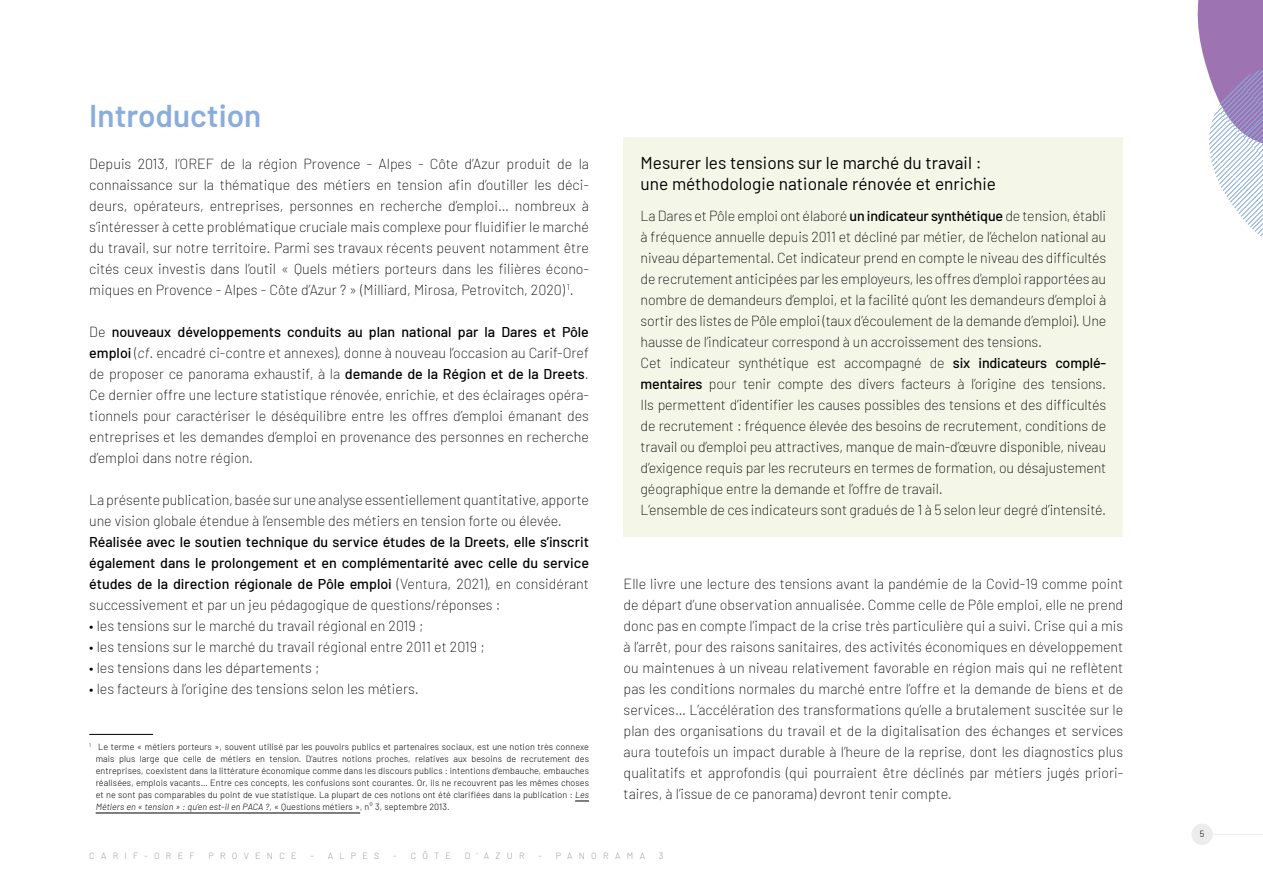
<style>
.page{position:relative;width:1263px;height:893px;background:#fff}
.page>*{position:absolute;margin:0;border:0;box-sizing:border-box;transform-origin:0 0}
.Texte_italique{font:600 31.5px "Barlow";color:#8aaddc}
.Texte_italique-2{font:17.25px/21px "Barlow";color:#000}
.Texte_italique-3{font:200 14.25px/21px "Barlow";letter-spacing:-.005em;color:#000;text-align:justify}
.Texte_italique-4{font:500 14.25px/21px "Barlow";color:#000;text-align:justify}
.Texte_italique-5{font:300 9px/12px "Barlow";letter-spacing:.01em;color:#000;text-align:justify}
.t1{font:300 9px "Barlow";letter-spacing:.7em;color:#9c9c9d}
.s1{font-weight:500}
.s2{font-style:italic}
.s3{font-weight:200}
</style>
<div class="page">
<div style="left:624px;top:137px;width:499px;height:399px;background:#f4f6e7"></div>
<svg style="left:575px;top:801px;width:14px;height:1px"></svg>
<hr style="left:96px;top:813px;width:264px;height:1px;background:#000">
<hr style="left:89px;top:734px;width:64px;height:1px;background:#000">
<svg style="left:1197px;top:0;width:66px;height:237px"></svg>
<hr style="left:1210px;top:834px;width:53px;height:1px;background:#ececec">
<div style="left:1191px;top:824px;width:22px;height:21px;background:#ececec;border-radius:50%"></div>
<p class="Texte_italique" style="left:89px;top:92px;width:174px">Introduction</p>
<p class="Texte_italique-3" style="left:89px;top:152px;width:501px">Depuis 2013, l’OREF de la région Provence - Alpes - Côte d’Azur produit de la connaissance sur la thématique des métiers en tension afin d’outiller les déci&shy;deurs, opérateurs, entreprises, personnes en recherche d’emploi… nombreux à s’intéresser à cette problématique cruciale mais complexe pour fluidifier le marché du travail, sur notre territoire. Parmi ses travaux récents peuvent notamment être cités ceux investis dans l’outil « Quels métiers porteurs dans les filières écono&shy;miques en Provence - Alpes - Côte d’Azur ? » (Milliard, Mirosa, Petrovitch, 2020) <sup>1</sup>.</p>
<p class="Texte_italique-3" style="left:89px;top:320px;width:501px">De <span class="s1">nouveaux développements conduits au plan national par la Dares et Pôle emploi</span> (<span class="s2">cf</span>. encadré ci-contre et annexes), donne à nouveau l’occasion au Carif-Oref de proposer ce panorama exhaustif, à la <span class="s1">demande de la Région et de la Dreets</span>.<br>Ce dernier offre une lecture statistique rénovée, enrichie, et des éclairages opéra&shy;tionnels pour caractériser le déséquilibre entre les offres d’emploi émanant des entreprises et les demandes d’emploi en provenance des personnes en recherche d’emploi dans notre région.</p>
<p class="Texte_italique-3" style="left:89px;top:488px;width:501px">La présente publication, basée sur une analyse essentiellement quantitative, apporte une vision globale étendue à l’ensemble des métiers en tension forte ou élevée.</p>
<p class="Texte_italique-4" style="left:89px;top:530px;width:501px">Réalisée avec le soutien technique du service études de la Dreets, elle s’inscrit également dans le prolongement et en complémentarité avec celle du service études de la direction régionale de Pôle emploi <span class="s3">(Ventura, 2021), en considérant successivement et par un jeu pédagogique de questions/réponses :</span></p>
<p class="Texte_italique-3" style="left:89px;top:614px;width:336px">• les tensions sur le marché du travail régional en 2019 ;</p>
<p class="Texte_italique-3" style="left:89px;top:635px;width:397px">• les tensions sur le marché du travail régional entre 2011 et 2019 ;</p>
<p class="Texte_italique-3" style="left:89px;top:656px;width:232px">• les tensions dans les départements ;</p>
<p class="Texte_italique-3" style="left:89px;top:677px;width:331px">• les facteurs à l’origine des tensions selon les métiers.</p>
<p class="Texte_italique-5" style="left:96px;top:740px;width:495px;text-indent:-6px"><sup>1</sup> Le terme « métiers porteurs », souvent utilisé par les pouvoirs publics et partenaires sociaux, est une notion très connexe mais plus large que celle de métiers en tension. D’autres notions proches, relatives aux besoins de recrutement des entreprises, coexistent dans la littérature économique comme dans les discours publics : intentions d’embauche, embauches réalisées, emplois vacants… Entre ces concepts, les confusions sont courantes. Or, ils ne recouvrent pas les mêmes choses et ne sont pas comparables du point de vue statistique. La plupart de ces notions ont été clarifiées dans la publication : <span class="s2">Les Métiers en « tension » : qu’en est-il en PACA ?</span>, « Questions métiers », n° 3, septembre 2013.</p>
<p class="Texte_italique-2" style="left:641px;top:151px;width:357px">Mesurer les tensions sur le marché du travail : une méthodologie nationale rénovée et enrichie</p>
<p class="Texte_italique-3" style="left:641px;top:204px;width:467px">La Dares et Pôle emploi ont élaboré <span class="s1">un indicateur synthétique</span> de tension, établi à fréquence annuelle depuis 2011 et décliné par métier, de l’échelon national au niveau départemental. Cet indicateur prend en compte le niveau des difficultés de recrutement anticipées par les employeurs, les offres d’emploi rapportées au nombre de demandeurs d’emploi, et la facilité qu’ont les demandeurs d’emploi à sortir des listes de Pôle emploi (taux d’écoulement de la demande d’emploi). Une hausse de l’indicateur correspond à un accroissement des tensions.</p>
<p class="Texte_italique-3" style="left:641px;top:351px;width:467px">Cet indicateur synthétique est accompagné de <span class="s1">six indicateurs complé&shy;mentaires</span> pour tenir compte des divers facteurs à l’origine des tensions.<br>Ils permettent d’identifier les causes possibles des tensions et des difficultés de recrutement : fréquence élevée des besoins de recrutement, conditions de travail ou d’emploi peu attractives, manque de main-d’œuvre disponible, niveau d’exigence requis par les recruteurs en termes de formation, ou désajustement géographique entre la demande et l’offre de travail.</p>
<p class="Texte_italique-3" style="left:641px;top:498px;width:467px">L’ensemble de ces indicateurs sont gradués de 1 à 5 selon leur degré d’intensité.</p>
<p class="Texte_italique-3" style="left:624px;top:572px;width:501px">Elle livre une lecture des tensions avant la pandémie de la Covid-19 comme point de départ d’une observation annualisée. Comme celle de Pôle emploi, elle ne prend donc pas en compte l’impact de la crise très particulière qui a suivi. Crise qui a mis à l’arrêt, pour des raisons sanitaires, des activités économiques en développement ou maintenues à un niveau relativement favorable en région mais qui ne reflètent pas les conditions normales du marché entre l’offre et la demande de biens et de services… L’accélération des transformations qu’elle a brutalement suscitée sur le plan des organisations du travail et de la digitalisation des échanges et services aura toutefois un impact durable à l’heure de la reprise, dont les diagnostics plus qualitatifs et approfondis (qui pourraient être déclinés par métiers jugés priori&shy;taires, à l’issue de ce panorama) devront tenir compte.</p>
<p class="t1" style="left:89px;top:850px;width:107px">CARIF-OREF</p>
<p class="t1" style="left:209px;top:850px;width:90px">PROVENCE</p>
<p class="t1" style="left:310px;top:850px;width:71px">- ALPES</p>
<p class="t1" style="left:393px;top:850px;width:59px">- CÔTE</p>
<p class="t1" style="left:465px;top:850px;width:61px">D’AZUR</p>
<p class="t1" style="left:538px;top:850px;width:108px">- PANORAMA</p>
<p class="t1" style="left:659px;top:850px;width:6px">3</p>
<p class="Texte_italique-5" style="left:1200px;top:827px;width:6px">5</p>
</div>
